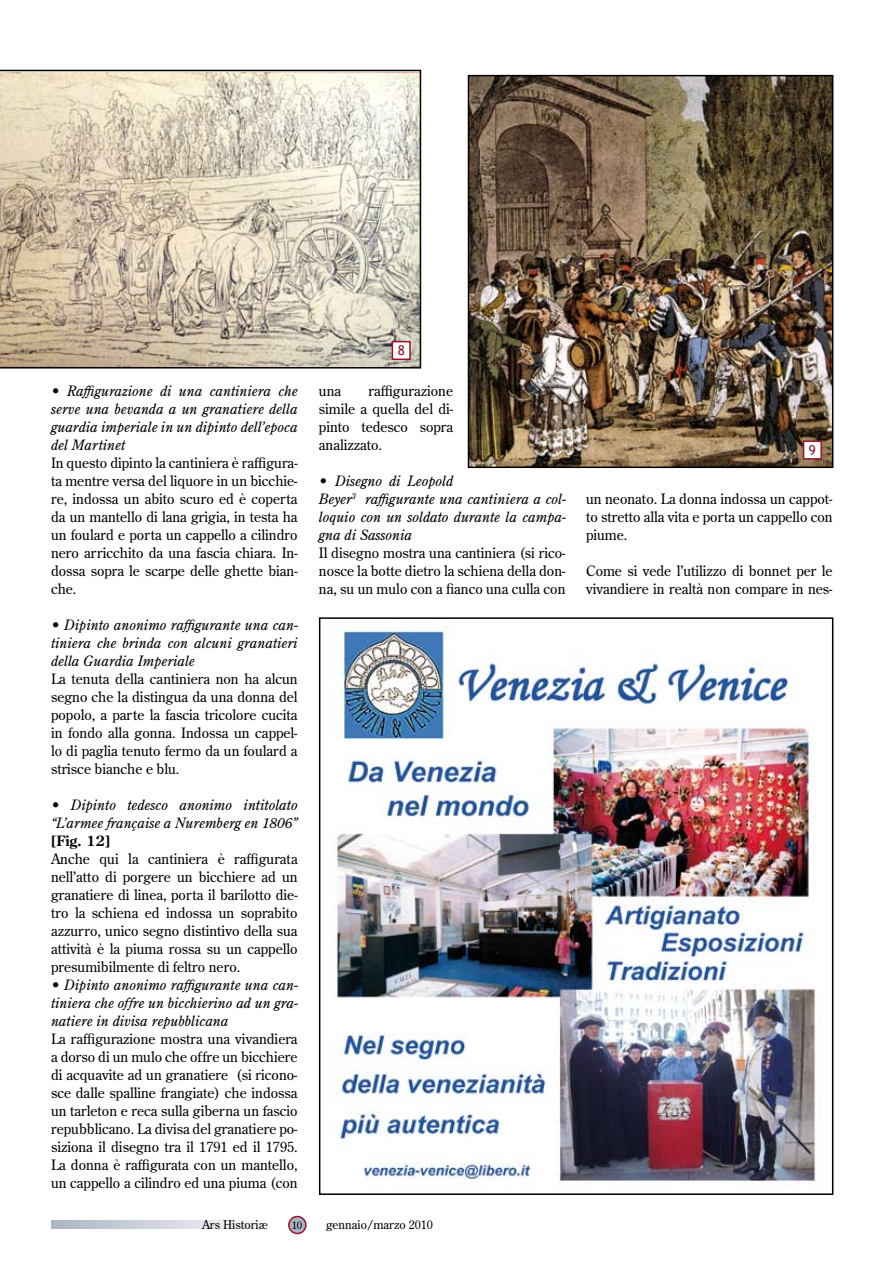
<style>
.page{position:relative;width:893px;height:1263px;background:#fff}
.page>*{position:absolute;margin:0;border:0;box-sizing:border-box;transform-origin:0 0}
.t1{font:14.25px/18px "Century Old Style";color:#000;text-align:justify}
.t2{font:italic 14.25px/18px "Century Old Style";color:#000;text-align:justify}
.t3{font:700 14.25px "Century Old Style";color:#000}
.t4{font:13.5px "Trebuchet MS";color:#9a122b}
.t5{font:12px "Century Old Style";color:#000}
.t6{font:10.5px "Century Old Style";color:#000}
.s1{font-style:normal}
</style>
<div class="page">
<div style="left:289px;top:1216px;width:17px;height:17px;background:#acb4c4;border-radius:50%"></div>
<div style="left:288px;top:1216px;width:19px;height:18px;border:2px solid #9a122b;border-radius:50%"></div>
<svg style="left:51px;top:1220px;width:199px;height:9px;background:#cfd4de"></svg>
<svg style="left:0;top:70px;width:421px;height:299px;background:#d2c7b3"></svg>
<div style="left:392px;top:342px;width:18px;height:17px;background:#fff"></div>
<div style="left:392px;top:341px;width:19px;height:19px;border:2px solid #9a122b"></div>
<img style="left:471px;top:78px;width:359px;height:387px">
<div style="left:468px;top:75px;width:365px;height:393px;border:2px solid #000"></div>
<div style="left:804px;top:441px;width:17px;height:18px;background:#fff"></div>
<div style="left:803px;top:440px;width:19px;height:20px;border:2px solid #9a122b"></div>
<img style="left:330px;top:627px;width:486px;height:561px">
<div style="left:319px;top:617px;width:514px;height:578px;border:2px solid #000"></div>
<p class="t2" style="left:51px;top:382px;width:248px"><span class="s1">•</span> Raffigurazione di una cantiniera che serve una bevanda a un granatiere della guardia imperiale in un dipinto dell’epoca del Martinet</p>
<p class="t1" style="left:51px;top:454px;width:248px">In questo dipinto la cantiniera è raffigura&shy;ta mentre versa del liquore in un bicchie&shy;re, indossa un abito scuro ed è coperta da un mantello di lana grigia, in testa ha un foulard e porta un cappello a cilindro nero arricchito da una fascia chiara. In&shy;dossa sopra le scarpe delle ghette bian&shy;che.</p>
<p class="t2" style="left:51px;top:616px;width:248px"><span class="s1">•</span> Dipinto anonimo raffigurante una can&shy;tiniera che brinda con alcuni granatieri della Guardia Imperiale</p>
<p class="t1" style="left:51px;top:670px;width:248px">La tenuta della cantiniera non ha alcun segno che la distingua da una donna del popolo, a parte la fascia tricolore cucita in fondo alla gonna. Indossa un cappel&shy;lo di paglia tenuto fermo da un foulard a strisce bianche e blu.</p>
<p class="t2" style="left:51px;top:796px;width:248px"><span class="s1">•</span> Dipinto tedesco anonimo intitolato “L’armee française a Nuremberg en 1806”</p>
<p class="t3" style="left:51px;top:831px;width:61px">[Fig. 12]</p>
<p class="t1" style="left:51px;top:850px;width:248px">Anche qui la cantiniera è raffigurata nell’atto di porgere un bicchiere ad un granatiere di linea, porta il barilotto die&shy;tro la schiena ed indossa un soprabito azzurro, unico segno distintivo della sua attività è la piuma rossa su un cappello presumibilmente di feltro nero.</p>
<p class="t2" style="left:51px;top:976px;width:248px"><span class="s1">•</span> Dipinto anonimo raffigurante una can&shy;tiniera che offre un bicchierino ad un gra&shy;natiere in divisa repubblicana</p>
<p class="t1" style="left:51px;top:1030px;width:248px">La raffigurazione mostra una vivandiera a dorso di un mulo che offre un bicchiere di acquavite ad un granatiere (si ricono&shy;sce dalle spalline frangiate) che indossa un tarleton e reca sulla giberna un fascio repubblicano. La divisa del granatiere po&shy;siziona il disegno tra il 1791 ed il 1795.<br>La donna è raffigurata con un mantello, un cappello a cilindro ed una piuma (con</p>
<p class="t4" style="left:398px;top:343px;width:9px">8</p>
<p class="t1" style="left:319px;top:382px;width:136px;text-indent:50px">raffigurazione simile a quella del di&shy;pinto tedesco sopra analizzato.</p>
<p class="t2" style="left:319px;top:472px;width:248px;text-align:left"><span class="s1">•</span> Disegno di Leopold<br>Beyer<sup>3</sup> raffigurante una cantiniera a col&shy;loquio con un soldato durante la campa&shy;gna di Sassonia</p>
<p class="t1" style="left:319px;top:544px;width:248px">Il disegno mostra una cantiniera (si rico&shy;nosce la botte dietro la schiena della don&shy;na, su un mulo con a fianco una culla con</p>
<p class="t1" style="left:319px;top:382px;width:24px">una</p>
<p class="t5" style="left:202px;top:1217px;width:67px">Ars Historiæ</p>
<p class="t6" style="left:292px;top:1218px;width:12px">10</p>
<p class="t5" style="left:326px;top:1217px;width:108px">gennaio/marzo 2010</p>
<p class="t4" style="left:809px;top:442px;width:9px">9</p>
<p class="t1" style="left:586px;top:490px;width:248px">un neonato. La donna indossa un cappot&shy;to stretto alla vita e porta un cappello con piume.</p>
<p class="t1" style="left:586px;top:562px;width:248px">Come si vede l’utilizzo di bonnet per le vivandiere in realtà non compare in nes-</p>
</div>
